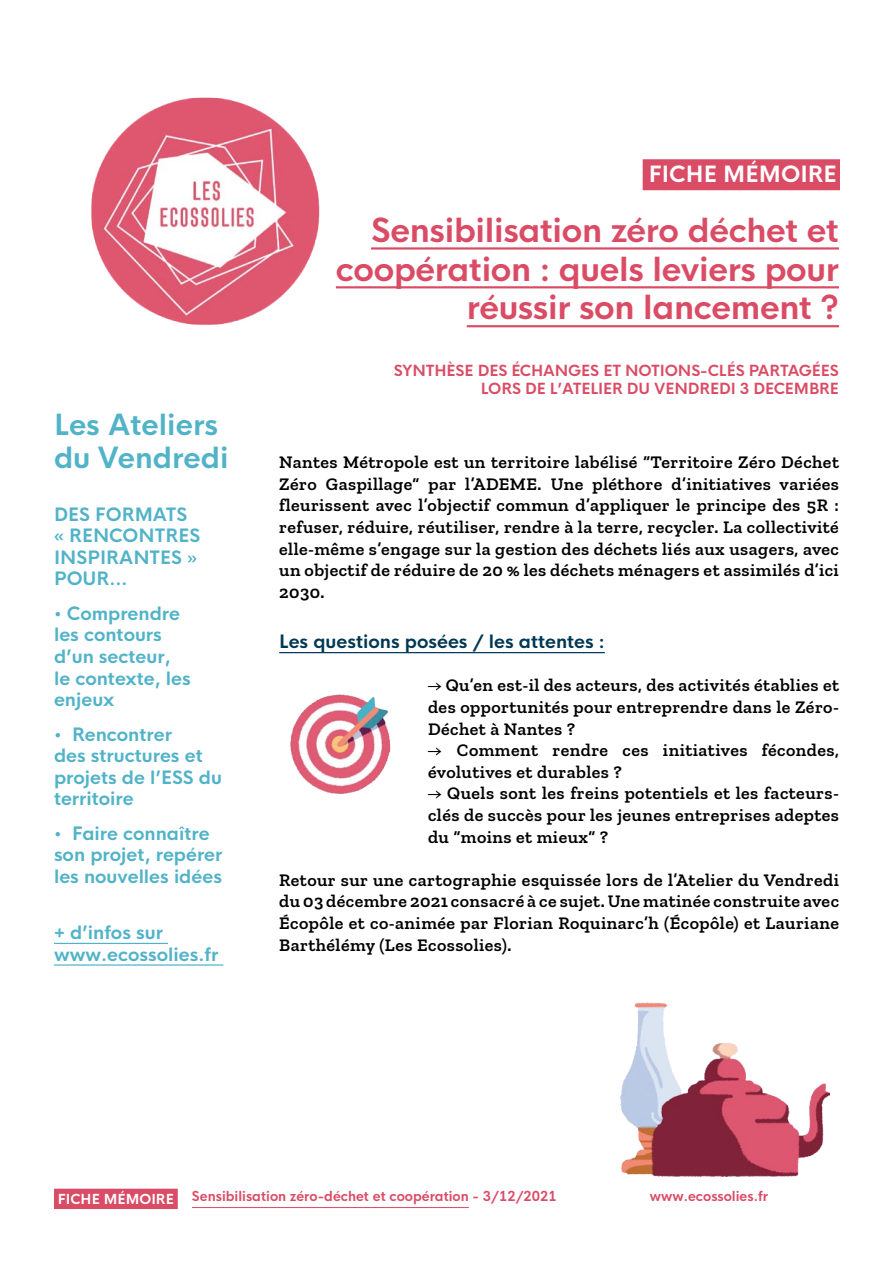
<style>
.page{position:relative;width:893px;height:1263px;background:#fff}
.page>*{position:absolute;margin:0;border:0;box-sizing:border-box;transform-origin:0 0}
.t1{font:700 32.4px/38.8px "HK Nova";letter-spacing:-.01em;color:#da4c65;text-align:right}
.t2{font:700 28.5px/33px "HK Nova";color:#51b3c8}
.t3{font:700 21.9px "HK Nova";color:#fff}
.t4{font:600 18px/21.6px "Zilla Slab";letter-spacing:.025em;color:#000;text-align:justify}
.t5{font:700 18px/21.6px "HK Nova";color:#51b3c8}
.t6{font:700 18px "HK Nova";color:#003854}
.t7{font:700 15px/18px "HK Nova";letter-spacing:-.01em;color:#da4c65;text-align:right}
.t8{font:700 13.5px "HK Nova";color:#da4c65;scale:.96 1}
.t9{font:700 13.5px "HK Nova";color:#fff}
.s1{font-weight:400}
</style>
<div class="page">
<hr style="left:192px;top:1207px;width:277px;height:1px;background:#da4c65">
<div style="left:54px;top:1189px;width:124px;height:20px;background:#da4c65"></div>
<hr style="left:371px;top:247px;width:468px;height:3px;background:#da4c65">
<hr style="left:336px;top:286px;width:503px;height:2px;background:#da4c65">
<hr style="left:467px;top:325px;width:372px;height:2px;background:#da4c65">
<hr style="left:54px;top:943px;width:114px;height:1px;background:#51b3c8">
<hr style="left:54px;top:964px;width:169px;height:2px;background:#51b3c8">
<div style="left:643px;top:159px;width:197px;height:31px;background:#da4c65"></div>
<hr style="left:279px;top:652px;width:326px;height:1px;background:#003854">
<img style="left:621px;top:1002px;width:208px;height:174px">
<img style="left:91px;top:97px;width:229px;height:228px">
<img style="left:290px;top:694px;width:101px;height:101px">
<p class="t3" style="left:649px;top:155px;width:190px">FICHE MÉMOIRE</p>
<h1 class="t1" style="left:336px;top:207px;width:505px">Sensibilisation zéro déchet et coopération : quels leviers pour réussir son lancement ?</h1>
<h2 class="t2" style="left:54px;top:405px;width:176px">Les Ateliers du Vendredi</h2>
<p class="t5" style="left:54px;top:501px;width:148px">Des formats<br>« RENCONTRES<br>INSPIRANTES » pour</p>
<p class="t5" style="left:110px;top:566px;width:20px">...</p>
<p class="t5" style="left:54px;top:600px;width:138px"><span class="s1">•</span> Comprendre les contours d’un secteur, le contexte, les enjeux</p>
<p class="t5" style="left:54px;top:721px;width:170px"><span class="s1">•</span> Rencontrer<br>des structures et projets de l’ESS du territoire</p>
<p class="t5" style="left:54px;top:820px;width:170px"><span class="s1">•</span> Faire connaître son projet, repérer les nouvelles idées</p>
<p class="t5" style="left:54px;top:919px;width:166px">+ d’infos sur www.ecossolies.fr</p>
<p class="t7" style="left:394px;top:360px;width:447px">SYNTHÈSE DES ÉCHANGES ET NOTIONS-CLÉS PARTAGÉES<br>LORS DE L’ATELIER DU VENDREDI 3 DECEMBRE</p>
<p class="t4" style="left:279px;top:451px;width:561px">Nantes Métropole est un territoire labélisé “Territoire Zéro Déchet Zéro Gaspillage” par l’ADEME. Une pléthore d’initiatives variées fleurissent avec l’objectif commun d’appliquer le principe des 5R : refuser, réduire, réutiliser, rendre à la terre, recycler. La collectivité elle-même s’engage sur la gestion des déchets liés aux usagers, avec un objectif de réduire de 20 % les déchets ménagers et assimilés d’ici 2030.</p>
<p class="t6" style="left:279px;top:626px;width:327px">Les questions posées / les attentes :</p>
<p class="t4" style="left:428px;top:675px;width:412px"><span class="s1">→</span> Qu’en est-il des acteurs, des activités établies et des opportunités pour entreprendre dans le Zéro-Déchet à Nantes ?</p>
<p class="t4" style="left:428px;top:739px;width:412px"><span class="s1">→</span> Comment rendre ces initiatives fécondes, évolutives et durables ?</p>
<p class="t4" style="left:428px;top:783px;width:412px"><span class="s1">→</span> Quels sont les freins potentiels et les facteurs&shy;clés de succès pour les jeunes entreprises adeptes du “moins et mieux” ?</p>
<p class="t4" style="left:279px;top:869px;width:561px">Retour sur une cartographie esquissée lors de l’Atelier du Vendredi du 03 décembre 2021 consacré à ce sujet. Une matinée construite avec Écopôle et co-animée par Florian Roquinarc’h (Écopôle) et Lauriane Barthélémy (Les Ecossolies).</p>
<p class="t9" style="left:58px;top:1187px;width:118px">FICHE MÉMOIRE</p>
<p class="t8" style="left:192px;top:1185px;width:382px">Sensibilisation zéro-déchet et coopération - 3/12/2021</p>
<p class="t8" style="left:650px;top:1185px;width:125px">www.ecossolies.fr</p>
</div>
